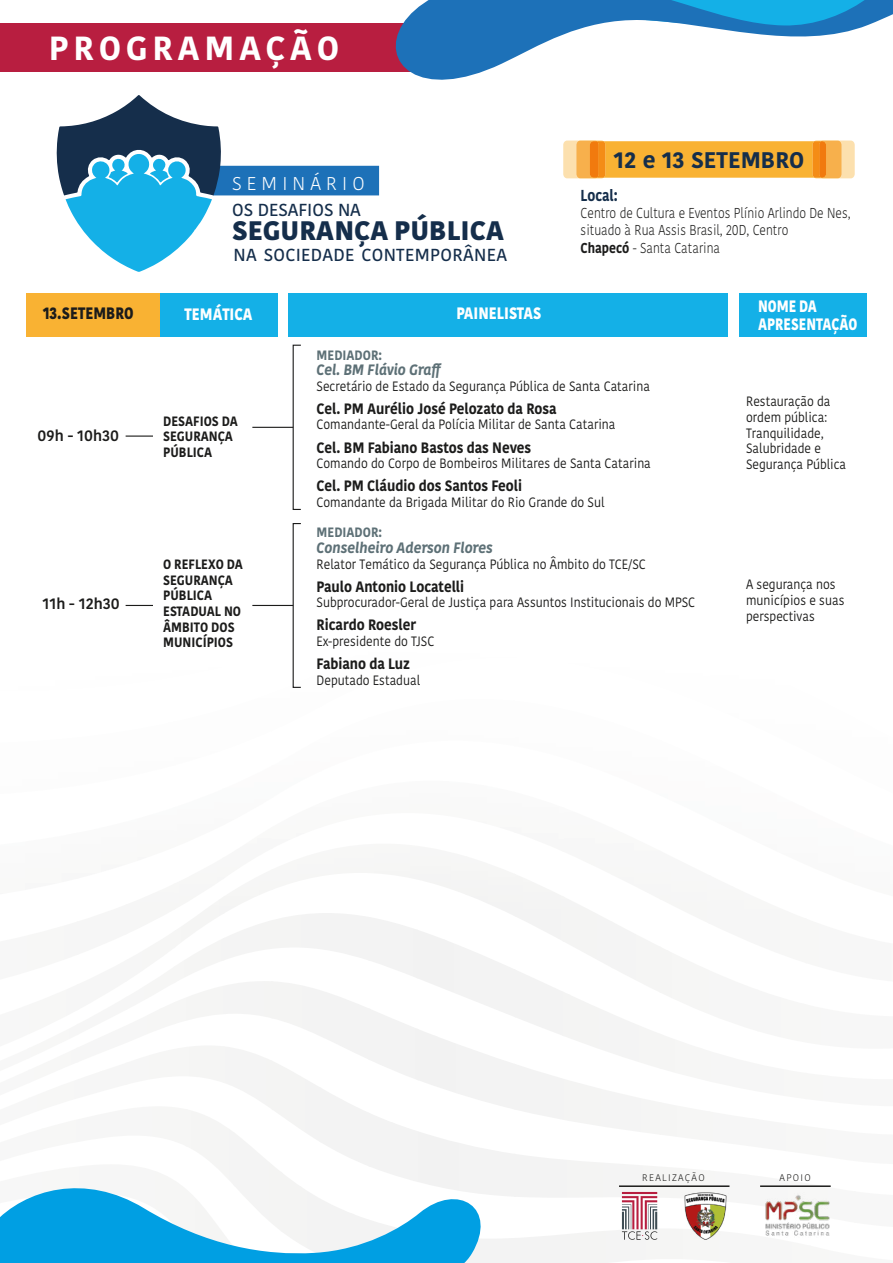
<style>
.page{position:relative;width:893px;height:1263px;background:#fff}
.page>*{position:absolute;margin:0;border:0;box-sizing:border-box;transform-origin:0 0}
.t1{font:700 33.3px "Kohinoor";letter-spacing:.14em;color:#fff}
.t2{font:900 26.7px "Kohinoor Latin";color:#152e4b}
.t3{font:700 22.5px "Kohinoor Bangla";color:#152e4b}
.t4{font:300 18.45px "Kohinoor Latin";letter-spacing:.28em;color:#fff}
.t5{font:600 17.4px "Kohinoor Latin";letter-spacing:.02em;color:#152e4b}
.t6{font:600 17.4px "Kohinoor Latin";color:#152e4b}
.t7{font:900 16.5px "Kohinoor Latin";color:#fff;scale:.85 1}
.t8{font:900 16.5px/17.9px "Kohinoor Latin";color:#fff;scale:.8 1}
.t9{font:900 16.5px "Kohinoor Latin";color:#1c1c1b;scale:.85 1}
.t10{font:700 15.75px "Kohinoor Bangla";color:#152e4b;scale:.85 1}
.t11{font:500 15.15px "Kohinoor Latin";color:#1c1c1b}
.t12{font:700 15px "Kohinoor Latin";color:#1c1c1b;scale:.9 1}
.t13{font:italic 700 15px "Kohinoor Latin";color:#5d7076;scale:.9 1}
.t14{font:300 14.25px/17.2px "Kohinoor Latin";color:#1c1c1b;scale:.85 1}
.t15{font:13.5px/15.6px "Kohinoor Latin";color:#1c1c1b;scale:.9 1}
.t16{font:700 13.5px/15.6px "Kohinoor Latin";color:#1c1c1b;scale:.9 1}
.t17{font:700 13.5px "Kohinoor Latin";color:#5d7076;scale:.9 1}
.t18{font:300 9.6px "Kohinoor";letter-spacing:.14em;color:#1c1c1b}
.s1{font-weight:700}
</style>
<div class="page">
<svg style="left:659px;top:946px;width:10px;height:5px"></svg>
<svg style="left:562px;top:991px;width:8px;height:4px"></svg>
<hr style="left:126px;top:435px;width:27px;height:2px;background:#1c1c1b">
<svg style="left:126px;top:605px;width:27px;height:1px"></svg>
<div style="left:0;top:23px;width:447px;height:49px;background:#b81e40"></div>
<svg style="left:395px;top:0;width:498px;height:80px"></svg>
<svg style="left:563px;top:141px;width:292px;height:38px;background:#f8b445"></svg>
<svg style="left:56px;top:95px;width:323px;height:177px"></svg>
<svg style="left:292px;top:344px;width:9px;height:166px"></svg>
<hr style="left:252px;top:427px;width:41px;height:1px;background:#1c1c1b">
<svg style="left:292px;top:523px;width:9px;height:165px"></svg>
<hr style="left:252px;top:605px;width:41px;height:1px;background:#1c1c1b">
<svg style="left:0;top:1173px;width:481px;height:90px"></svg>
<img style="left:682px;top:1192px;width:47px;height:48px">
<svg style="left:622px;top:1192px;width:35px;height:48px"></svg>
<hr style="left:619px;top:1185px;width:110px;height:2px;background:#1c1c1b">
<hr style="left:760px;top:1185px;width:71px;height:2px;background:#1c1c1b">
<img style="left:753px;top:1192px;width:77px;height:45px">
<div style="left:26px;top:293px;width:134px;height:44px;background:#f9b233"></div>
<div style="left:160px;top:293px;width:117px;height:44px;background:#14b0e7"></div>
<div style="left:289px;top:293px;width:439px;height:44px;background:#14b0e7"></div>
<div style="left:739px;top:293px;width:128px;height:44px;background:#14b0e7"></div>
<h1 class="t1" style="left:49px;top:26px;width:292px">PROGRAMAÇÃO</h1>
<h3 class="t4" style="left:232px;top:171px;width:134px">SEMINÁRIO</h3>
<p class="t6" style="left:232px;top:198px;width:130px">OS DESAFIOS NA</p>
<h2 class="t2" style="left:232px;top:212px;width:273px">SEGURANÇA PÚBLICA</h2>
<p class="t5" style="left:233px;top:244px;width:275px">NA SOCIEDADE CONTEMPORÂNEA</p>
<h3 class="t3" style="left:613px;top:140px;width:192px">12 e 13 SETEMBRO</h3>
<p class="t10" style="left:581px;top:182px;width:45px">Local:</p>
<p class="t14" style="left:581px;top:205px;width:319px">Centro de Cultura e Eventos Plínio Arlindo De Nes, situado à Rua Assis Brasil, 20D, Centro<br><span class="s1">Chapecó</span> - Santa Catarina</p>
<p class="t9" style="left:43px;top:302px;width:108px">13.SETEMBRO</p>
<p class="t7" style="left:185px;top:303px;width:82px">TEMÁTICA</p>
<p class="t7" style="left:456px;top:302px;width:102px">PAINELISTAS</p>
<p class="t8" style="left:758px;top:297px;width:126px">NOME DA<br>APRESENTAÇÃO</p>
<p class="t11" style="left:38px;top:426px;width:83px">09h - 10h30</p>
<p class="t11" style="left:42px;top:594px;width:79px">11h - 12h30</p>
<p class="t16" style="left:163px;top:413px;width:84px">DESAFIOS DA<br>SEGURANÇA<br>PÚBLICA</p>
<p class="t16" style="left:163px;top:557px;width:90px">O REFLEXO DA<br>SEGURANÇA<br>PÚBLICA<br>ESTADUAL NO<br>ÂMBITO DOS<br>MUNICÍPIOS</p>
<p class="t17" style="left:317px;top:346px;width:74px">MEDIADOR:</p>
<p class="t13" style="left:317px;top:360px;width:141px">Cel. BM Flávio Graff</p>
<p class="t15" style="left:317px;top:378px;width:372px">Secretário de Estado da Segurança Pública de Santa Catarina</p>
<p class="t12" style="left:317px;top:399px;width:268px">Cel. PM Aurélio José Pelozato da Rosa</p>
<p class="t15" style="left:317px;top:417px;width:334px">Comandante-Geral da Polícia Militar de Santa Catarina</p>
<p class="t12" style="left:317px;top:437px;width:240px">Cel. BM Fabiano Bastos das Neves</p>
<p class="t15" style="left:317px;top:456px;width:373px">Comando do Corpo de Bombeiros Militares de Santa Catarina</p>
<p class="t12" style="left:317px;top:476px;width:230px">Cel. PM Cláudio dos Santos Feoli</p>
<p class="t15" style="left:317px;top:495px;width:321px">Comandante da Brigada Militar do Rio Grande do Sul</p>
<p class="t17" style="left:317px;top:524px;width:74px">MEDIADOR:</p>
<p class="t13" style="left:317px;top:538px;width:197px">Conselheiro Aderson Flores</p>
<p class="t15" style="left:317px;top:556px;width:367px">Relator Temático da Segurança Pública no Âmbito do TCE/SC</p>
<p class="t12" style="left:317px;top:576px;width:165px">Paulo Antonio Locatelli</p>
<p class="t15" style="left:317px;top:595px;width:422px">Subprocurador-Geral de Justiça para Assuntos Institucionais do MPSC</p>
<p class="t12" style="left:317px;top:615px;width:112px">Ricardo Roesler</p>
<p class="t15" style="left:317px;top:634px;width:132px">Ex-presidente do TJSC</p>
<p class="t12" style="left:317px;top:654px;width:105px">Fabiano da Luz</p>
<p class="t15" style="left:317px;top:672px;width:117px">Deputado Estadual</p>
<p class="t15" style="left:746px;top:394px;width:113px">Restauração da ordem pública:<br>Tranquilidade,<br>Salubridade e<br>Segurança Pública</p>
<p class="t15" style="left:746px;top:577px;width:111px">A segurança nos municípios e suas perspectivas</p>
<p class="t18" style="left:642px;top:1171px;width:64px">REALIZAÇÃO</p>
<p class="t18" style="left:779px;top:1171px;width:33px">APOIO</p>
</div>
